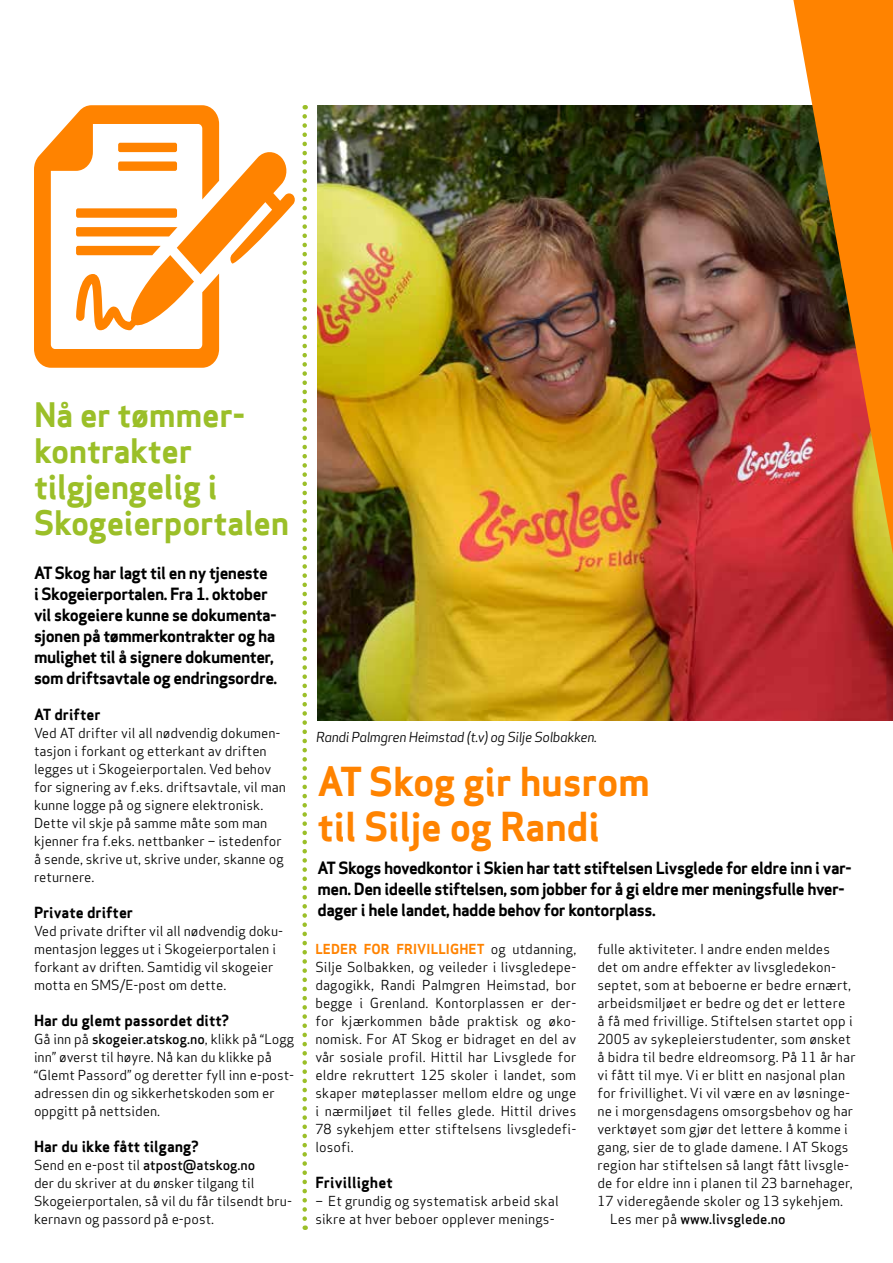
<style>
.page{position:relative;width:893px;height:1263px;background:#fff}
.page>*{position:absolute;margin:0;border:0;box-sizing:border-box;transform-origin:0 0}
.t1{font:39px/45px "Apex Sans Bold T";letter-spacing:-.01em;color:#ff8300}
.t2{font:33px/36px "Apex Sans Bold T";letter-spacing:-.01em;color:#9bbf28}
.t3{font:16.5px/21px "Apex Sans Bold T";letter-spacing:-.03em;color:#000}
.t4{font:15px "Apex Sans Bold T";color:#000}
.t5{font:13.5px/18px "Apex Sans Book T";color:#000}
.t6{font:13.5px "Apex Sans Medium T";letter-spacing:.005em;color:#000}
.t7{font:13.5px "Apex Sans Book Italic T";letter-spacing:-.03em;color:#000}
.t8{font:13.5px "Apex Sans Bold T";letter-spacing:.01em;color:#ff8300}
.s1{font-family:"Apex Sans Medium T"}
.s2{font-family:"Apex Sans Book T"}
.s3{font-family:"Apex Sans Book T";color:#000}
</style>
<div class="page">
<img style="left:317px;top:105px;width:576px;height:615px">
<img style="left:793px;top:0;width:100px;height:554px">
<svg style="left:302px;top:116px;width:5px;height:1114px"></svg>
<svg style="left:34px;top:105px;width:261px;height:263px"></svg>
<h2 class="t2" style="left:34px;top:397px;width:257px">Nå er tømmer&shy;kontrakter tilgjengelig i<br>Skogeierportalen</h2>
<p class="t3" style="left:34px;top:562px;width:245px">AT Skog har lagt til en ny tjeneste<br>i Skogeierportalen. Fra 1. oktober vil skogeiere kunne se dokumenta&shy;sjonen på tømmerkontrakter og ha mulighet til å signere dokumenter, som driftsavtale og endringsordre.</p>
<p class="t4" style="left:34px;top:705px;width:68px">AT drifter</p>
<p class="t5" style="left:34px;top:724px;width:254px">Ved AT drifter vil all nødvendig dokumen&shy;tasjon i forkant og etterkant av driften legges ut i Skogeierportalen. Ved behov for signering av f.eks. driftsavtale, vil man kunne logge på og signere elektronisk.<br>Dette vil skje på samme måte som man kjenner fra f.eks. nettbanker – istedenfor å sende, skrive ut, skrive under, skanne og returnere.</p>
<p class="t4" style="left:34px;top:903px;width:101px">Private drifter</p>
<p class="t5" style="left:34px;top:922px;width:251px">Ved private drifter vil all nødvendig doku&shy;mentasjon legges ut i Skogeierportalen i forkant av driften. Samtidig vil skogeier motta en SMS/E-post om dette.</p>
<p class="t4" style="left:34px;top:1011px;width:197px">Har du glemt passordet ditt?</p>
<p class="t5" style="left:34px;top:1030px;width:262px">Gå inn på <span class="s1">skogeier.atskog.no</span>, klikk på “Logg inn” øverst til høyre. Nå kan du klikke på “Glemt Passord” og deretter fyll inn e-post&shy;adressen din og sikkerhetskoden som er oppgitt på nettsiden.</p>
<p class="t4" style="left:34px;top:1137px;width:167px">Har du ikke fått tilgang?</p>
<p class="t6" style="left:34px;top:1156px;width:223px"><span class="s2">Send en e-post til</span> atpost@atskog.no</p>
<p class="t5" style="left:34px;top:1174px;width:259px">der du skriver at du ønsker tilgang til<br>Skogeierportalen, så vil du får tilsendt bru&shy;kernavn og passord på e-post.</p>
<p class="t7" style="left:316px;top:728px;width:283px">Randi Palmgren Heimstad (t.v) og Silje Solbakken.</p>
<h1 class="t1" style="left:317px;top:759px;width:334px">AT Skog gir husrom til Silje og Randi</h1>
<p class="t3" style="left:317px;top:857px;width:535px">AT Skogs hovedkontor i Skien har tatt stiftelsen Livsglede for eldre inn i var&shy;men. Den ideelle stiftelsen, som jobber for å gi eldre mer meningsfulle hver&shy;dager i hele landet, hadde behov for kontorplass.</p>
<p class="t5" style="left:597px;top:940px;width:260px">fulle aktiviteter. I andre enden meldes<br>det om andre effekter av livsgledekon&shy;septet, som at beboerne er bedre ernært, arbeidsmiljøet er bedre og det er lettere å få med frivillige. Stiftelsen startet opp i 2005 av sykepleierstudenter, som ønsket å bidra til bedre eldreomsorg. På 11 år har vi fått til mye. Vi er blitt en nasjonal plan for frivillighet. Vi vil være en av løsninge&shy;ne i morgensdagens omsorgsbehov og har verktøyet som gjør det lettere å komme i gang, sier de to glade damene. I AT Skogs region har stiftelsen så langt fått livsgle&shy;de for eldre inn i planen til 23 barnehager, 17 videregående skoler og 13 sykehjem.</p>
<p class="t6" style="left:610px;top:1210px;width:177px"><span class="s2">Les mer på</span> www.livsglede.no</p>
<p class="t8" style="left:315px;top:940px;width:262px">LEDER FOR FRIVILLIGHET <span class="s3">og utdanning,</span></p>
<p class="t5" style="left:315px;top:958px;width:262px;text-align:justify">Silje Solbakken, og veileder i livsgledepe&shy;dagogikk, Randi Palmgren Heimstad, bor begge i Grenland. Kontorplassen er der&shy;for kjærkommen både praktisk og øko&shy;nomisk. For AT Skog er bidraget en del av vår sosiale profil. Hittil har Livsglede for eldre rekruttert 125 skoler i landet, som skaper møteplasser mellom eldre og unge i nærmiljøet til felles glede. Hittil drives 78 sykehjem etter stiftelsens livsgledefi&shy;losofi.</p>
<p class="t4" style="left:315px;top:1173px;width:79px">Frivillighet</p>
<p class="t5" style="left:315px;top:1192px;width:245px">– Et grundig og systematisk arbeid skal sikre at hver beboer opplever menings-</p>
</div>
